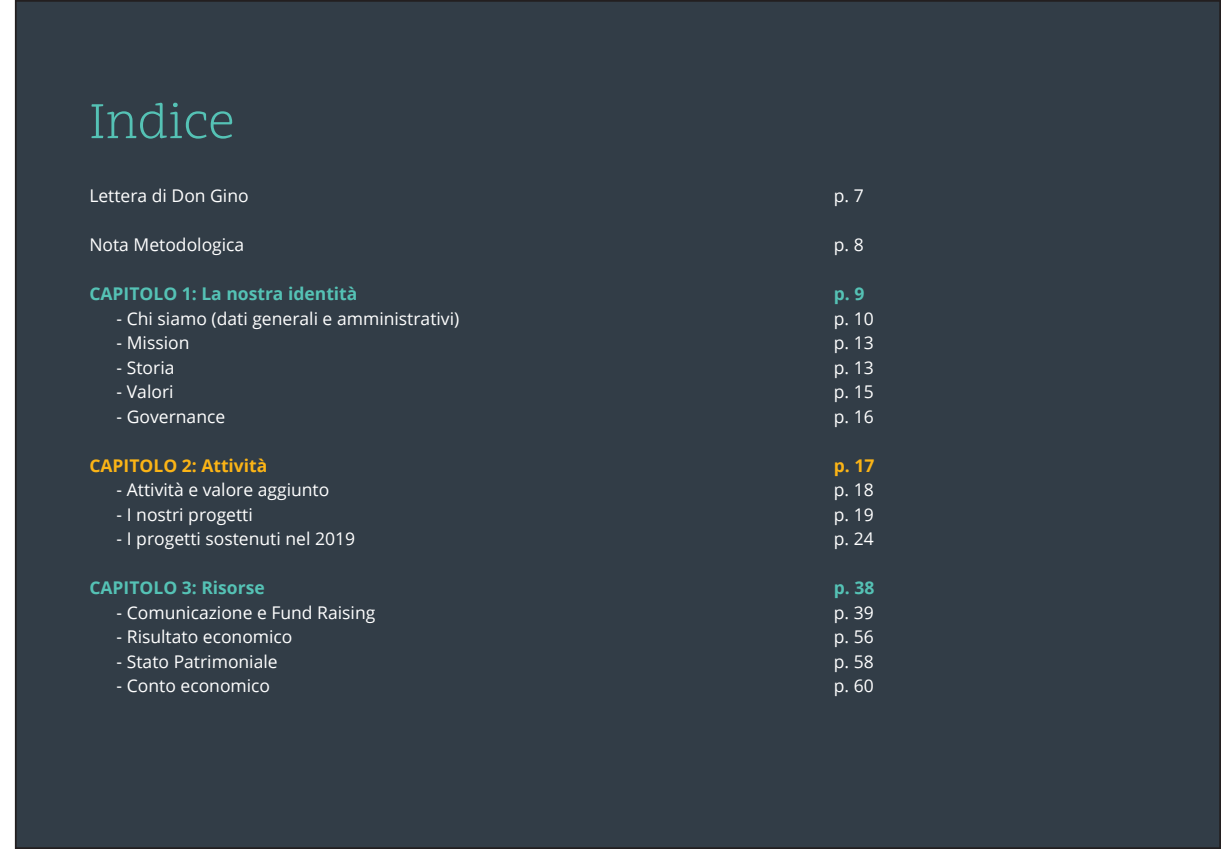
<style>
.page{position:relative;width:1221px;height:849px;background:#fff}
.page>*{position:absolute;margin:0;border:0;box-sizing:border-box;transform-origin:0 0}
.t1{font:52.5px "Scope One";color:#55c2b5}
.t2{font:17.5px/24.5px "Open Sans";color:#fff;text-align:justify}
.t3{font:700 17.5px "Open Sans";color:#55c2b5}
.t4{font:700 17.5px "Open Sans";color:#fbb416}
</style>
<div class="page">
<div style="left:16px;top:1px;width:1203px;height:846px;background:#323d47"></div>
<h1 class="t1" style="left:89px;top:89px;width:147px">Indice</h1>
<p class="t2" style="left:89px;top:183px;width:161px">Lettera di Don Gino</p>
<p class="t2" style="left:89px;top:232px;width:156px">Nota Metodologica</p>
<p class="t3" style="left:89px;top:281px;width:270px">CAPITOLO 1: La nostra identità</p>
<p class="t2" style="left:117px;top:305px;width:344px">- Chi siamo (dati generali e amministrativi)</p>
<p class="t2" style="left:117px;top:330px;width:74px">- Mission</p>
<p class="t2" style="left:117px;top:354px;width:59px">- Storia</p>
<p class="t2" style="left:117px;top:379px;width:58px">- Valori</p>
<p class="t2" style="left:117px;top:403px;width:110px">- Governance</p>
<p class="t4" style="left:89px;top:453px;width:180px">CAPITOLO 2: Attività</p>
<p class="t2" style="left:117px;top:477px;width:214px">- Attività e valore aggiunto</p>
<p class="t2" style="left:117px;top:501px;width:138px">- I nostri progetti</p>
<p class="t2" style="left:117px;top:526px;width:240px">- I progetti sostenuti nel 2019</p>
<p class="t3" style="left:89px;top:575px;width:177px">CAPITOLO 3: Risorse</p>
<p class="t2" style="left:117px;top:599px;width:260px">- Comunicazione e Fund Raising</p>
<p class="t2" style="left:117px;top:624px;width:177px">- Risultato economico</p>
<p class="t2" style="left:117px;top:648px;width:162px">- Stato Patrimoniale</p>
<p class="t2" style="left:117px;top:673px;width:155px">- Conto economico</p>
<p class="t2" style="left:833px;top:183px;width:31px">p. 7</p>
<p class="t2" style="left:833px;top:232px;width:31px">p. 8</p>
<p class="t3" style="left:833px;top:281px;width:32px">p. 9</p>
<p class="t2" style="left:833px;top:305px;width:41px">p. 10 p. 13 p. 13 p. 15 p. 16</p>
<p class="t4" style="left:833px;top:453px;width:42px">p. 17</p>
<p class="t2" style="left:833px;top:477px;width:41px">p. 18 p. 19 p. 24</p>
<p class="t3" style="left:833px;top:575px;width:42px">p. 38</p>
<p class="t2" style="left:833px;top:599px;width:41px">p. 39 p. 56 p. 58 p. 60</p>
</div>
